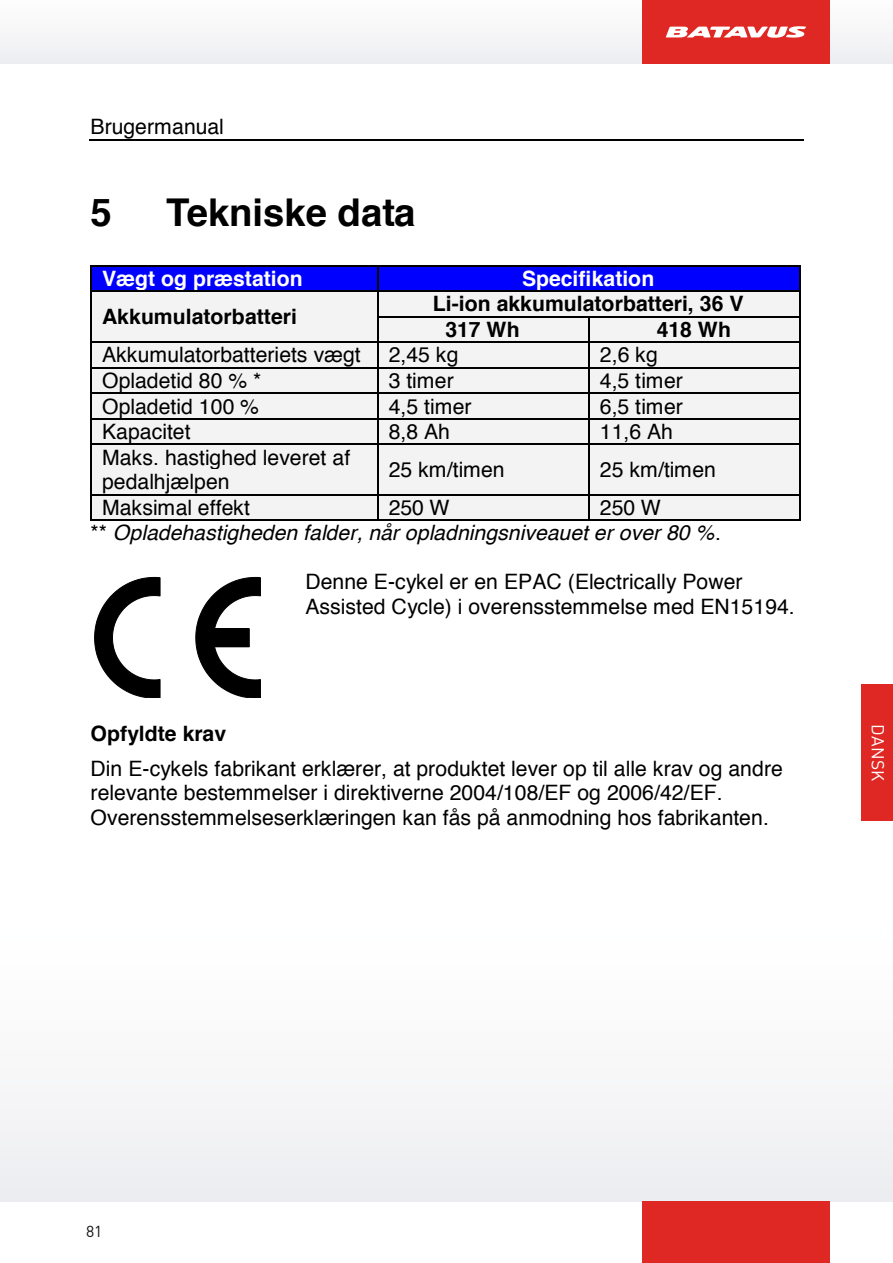
<style>
.page{position:relative;width:893px;height:1263px;background:#fff}
.page>*{position:absolute;margin:0;border:0;box-sizing:border-box;transform-origin:0 0}
.t1{font:700 38.25px "Helvetica";color:#000}
.t2{font:21.15px/24.5px "Helvetica";color:#000}
.t3{font:700 21.15px/25.5px "Helvetica";color:#000}
.t4{font:italic 21.15px/25.3px "Helvetica";color:#000}
.t5{font:700 21.15px "Helvetica";color:#fff}
.t6{font:17.25px "DIN";letter-spacing:.005em;color:#fff}
.t7{font:15.75px "DIN";color:#151616}
.s1{font-style:normal}
</style>
<div class="page">
<div style="left:0;top:0;width:893px;height:64px;background:#f6f7f8"></div>
<div style="left:0;top:894px;width:893px;height:307px;background:#f9f9f9"></div>
<div style="left:642px;top:1201px;width:187px;height:62px;background:#df2824"></div>
<div style="left:642px;top:0;width:187px;height:64px;background:#df2824"></div>
<svg style="left:666px;top:26px;width:140px;height:12px"></svg>
<hr style="left:89px;top:139px;width:496px;height:1px;background:#000">
<hr style="left:585px;top:139px;width:219px;height:1px;background:#000">
<div style="left:91px;top:266px;width:286px;height:25px;background:#00f"></div>
<div style="left:378px;top:266px;width:421px;height:25px;background:#00f"></div>
<hr style="left:91px;top:265px;width:286px;height:1px;background:#000">
<hr style="left:378px;top:265px;width:421px;height:1px;background:#000">
<div style="left:91px;top:292px;width:286px;height:50px;background:#f3f3f3"></div>
<div style="left:378px;top:292px;width:421px;height:24px;background:#f3f3f3"></div>
<hr style="left:91px;top:291px;width:286px;height:1px;background:#000">
<hr style="left:378px;top:291px;width:421px;height:1px;background:#000">
<div style="left:378px;top:317px;width:210px;height:25px;background:#f3f3f3"></div>
<div style="left:589px;top:317px;width:210px;height:25px;background:#f3f3f3"></div>
<hr style="left:378px;top:316px;width:210px;height:1px;background:#000">
<hr style="left:589px;top:316px;width:210px;height:1px;background:#000">
<div style="left:91px;top:343px;width:286px;height:24px;background:#f3f3f3"></div>
<div style="left:378px;top:343px;width:210px;height:24px;background:#f3f3f3"></div>
<div style="left:589px;top:343px;width:210px;height:24px;background:#f3f3f3"></div>
<hr style="left:91px;top:342px;width:286px;height:1px;background:#000">
<hr style="left:378px;top:342px;width:210px;height:1px;background:#000">
<hr style="left:589px;top:342px;width:210px;height:1px;background:#000">
<div style="left:91px;top:368px;width:286px;height:25px;background:#f3f3f3"></div>
<div style="left:378px;top:368px;width:210px;height:25px;background:#f3f3f3"></div>
<div style="left:589px;top:368px;width:210px;height:25px;background:#f3f3f3"></div>
<hr style="left:91px;top:367px;width:286px;height:1px;background:#000">
<hr style="left:378px;top:367px;width:210px;height:1px;background:#000">
<hr style="left:589px;top:367px;width:210px;height:1px;background:#000">
<div style="left:91px;top:394px;width:286px;height:24px;background:#f3f3f3"></div>
<div style="left:378px;top:394px;width:210px;height:24px;background:#f3f3f3"></div>
<div style="left:589px;top:394px;width:210px;height:24px;background:#f3f3f3"></div>
<hr style="left:91px;top:393px;width:286px;height:1px;background:#000">
<hr style="left:378px;top:393px;width:210px;height:1px;background:#000">
<hr style="left:589px;top:393px;width:210px;height:1px;background:#000">
<div style="left:91px;top:419px;width:286px;height:25px;background:#f3f3f3"></div>
<div style="left:378px;top:419px;width:210px;height:25px;background:#f3f3f3"></div>
<div style="left:589px;top:419px;width:210px;height:25px;background:#f3f3f3"></div>
<hr style="left:91px;top:418px;width:286px;height:1px;background:#000">
<hr style="left:378px;top:418px;width:210px;height:1px;background:#000">
<hr style="left:589px;top:418px;width:210px;height:1px;background:#000">
<div style="left:91px;top:445px;width:286px;height:49px;background:#f3f3f3"></div>
<div style="left:378px;top:445px;width:210px;height:49px;background:#f3f3f3"></div>
<div style="left:589px;top:445px;width:210px;height:49px;background:#f3f3f3"></div>
<svg style="left:90px;top:265px;width:1px;height:180px"></svg>
<hr style="left:91px;top:444px;width:286px;height:1px;background:#000">
<svg style="left:377px;top:265px;width:1px;height:180px"></svg>
<hr style="left:378px;top:444px;width:210px;height:1px;background:#000">
<svg style="left:588px;top:316px;width:1px;height:129px"></svg>
<hr style="left:589px;top:444px;width:210px;height:1px;background:#000">
<svg style="left:799px;top:265px;width:1px;height:180px"></svg>
<hr style="left:90px;top:445px;width:1px;height:49px;background:#000">
<hr style="left:377px;top:445px;width:1px;height:49px;background:#000">
<hr style="left:588px;top:445px;width:1px;height:49px;background:#000">
<hr style="left:799px;top:445px;width:1px;height:49px;background:#000">
<div style="left:91px;top:495px;width:286px;height:24px;background:#f3f3f3"></div>
<div style="left:378px;top:495px;width:210px;height:24px;background:#f3f3f3"></div>
<div style="left:589px;top:495px;width:210px;height:24px;background:#f3f3f3"></div>
<hr style="left:91px;top:494px;width:286px;height:1px;background:#000">
<hr style="left:378px;top:494px;width:210px;height:1px;background:#000">
<hr style="left:589px;top:494px;width:210px;height:1px;background:#000">
<svg style="left:90px;top:494px;width:1px;height:26px"></svg>
<hr style="left:91px;top:519px;width:286px;height:1px;background:#000">
<svg style="left:377px;top:494px;width:1px;height:26px"></svg>
<hr style="left:378px;top:519px;width:210px;height:1px;background:#000">
<svg style="left:588px;top:494px;width:1px;height:26px"></svg>
<hr style="left:589px;top:519px;width:210px;height:1px;background:#000">
<svg style="left:799px;top:494px;width:1px;height:26px"></svg>
<svg style="left:94px;top:577px;width:66px;height:120px"></svg>
<svg style="left:195px;top:577px;width:66px;height:120px"></svg>
<div style="left:214px;top:629px;width:35px;height:18px;background:#000"></div>
<div style="left:213px;top:628px;width:36px;height:19px;border:1px solid #000"></div>
<div style="left:861px;top:685px;width:32px;height:136px;background:#df2824"></div>
<p class="t2" style="left:91px;top:115px;width:135px">Brugermanual</p>
<h1 class="t1" style="left:91px;top:181px;width:23px">5</h1>
<h1 class="t1" style="left:166px;top:181px;width:251px">Tekniske data</h1>
<p class="t5" style="left:102px;top:261px;width:202px">Vægt og præstation</p>
<p class="t5" style="left:522px;top:261px;width:134px">Specifikation</p>
<p class="t3" style="left:102px;top:304px;width:196px">Akkumulatorbatteri</p>
<p class="t3" style="left:445px;top:291px;width:300px;text-indent:-13px">Li-ion akkumulatorbatteri, 36 V<br>317 Wh</p>
<p class="t3" style="left:657px;top:317px;width:76px">418 Wh</p>
<p class="t2" style="left:102px;top:343px;width:260px">Akkumulatorbatteriets vægt</p>
<p class="t2" style="left:389px;top:343px;width:71px">2,45 kg</p>
<p class="t2" style="left:600px;top:343px;width:59px">2,6 kg</p>
<p class="t2" style="left:102px;top:369px;width:161px">Opladetid 80 % *</p>
<p class="t2" style="left:389px;top:369px;width:67px">3 timer</p>
<p class="t2" style="left:600px;top:369px;width:84px">4,5 timer</p>
<p class="t2" style="left:102px;top:394px;width:158px">Opladetid 100 %</p>
<p class="t2" style="left:389px;top:394px;width:84px">4,5 timer</p>
<p class="t2" style="left:600px;top:394px;width:84px">6,5 timer</p>
<p class="t2" style="left:102px;top:420px;width:90px">Kapacitet</p>
<p class="t2" style="left:389px;top:420px;width:63px">8,8 Ah</p>
<p class="t2" style="left:600px;top:420px;width:75px">11,6 Ah</p>
<p class="t2" style="left:102px;top:446px;width:250px">Maks. hastighed leveret af pedalhjælpen</p>
<p class="t2" style="left:389px;top:458px;width:117px">25 km/timen</p>
<p class="t2" style="left:600px;top:458px;width:117px">25 km/timen</p>
<p class="t2" style="left:102px;top:496px;width:149px">Maksimal effekt</p>
<p class="t2" style="left:389px;top:496px;width:62px">250 W</p>
<p class="t4" style="left:91px;top:495px;width:632px;text-indent:509px"><span class="s1">250 W<br>**</span> Opladehastigheden falder, når opladningsniveauet er over 80 %<span class="s1">.</span></p>
<p class="t2" style="left:305px;top:570px;width:491px">Denne E-cykel er en EPAC (Electrically Power<br>Assisted Cycle) i overensstemmelse med EN15194.</p>
<p class="t3" style="left:91px;top:721px;width:137px">Opfyldte krav</p>
<p class="t2" style="left:91px;top:757px;width:694px">Din E-cykels fabrikant erklærer, at produktet lever op til alle krav og andre relevante bestemmelser i direktiverne 2004/108/EF og 2006/42/EF.<br>Overensstemmelseserklæringen kan fås på anmodning hos fabrikanten.</p>
<p class="t6" style="left:889px;top:724px;width:58px;rotate:90deg">DANSK</p>
<p class="t7" style="left:86px;top:1221px;width:18px">81</p>
</div>
